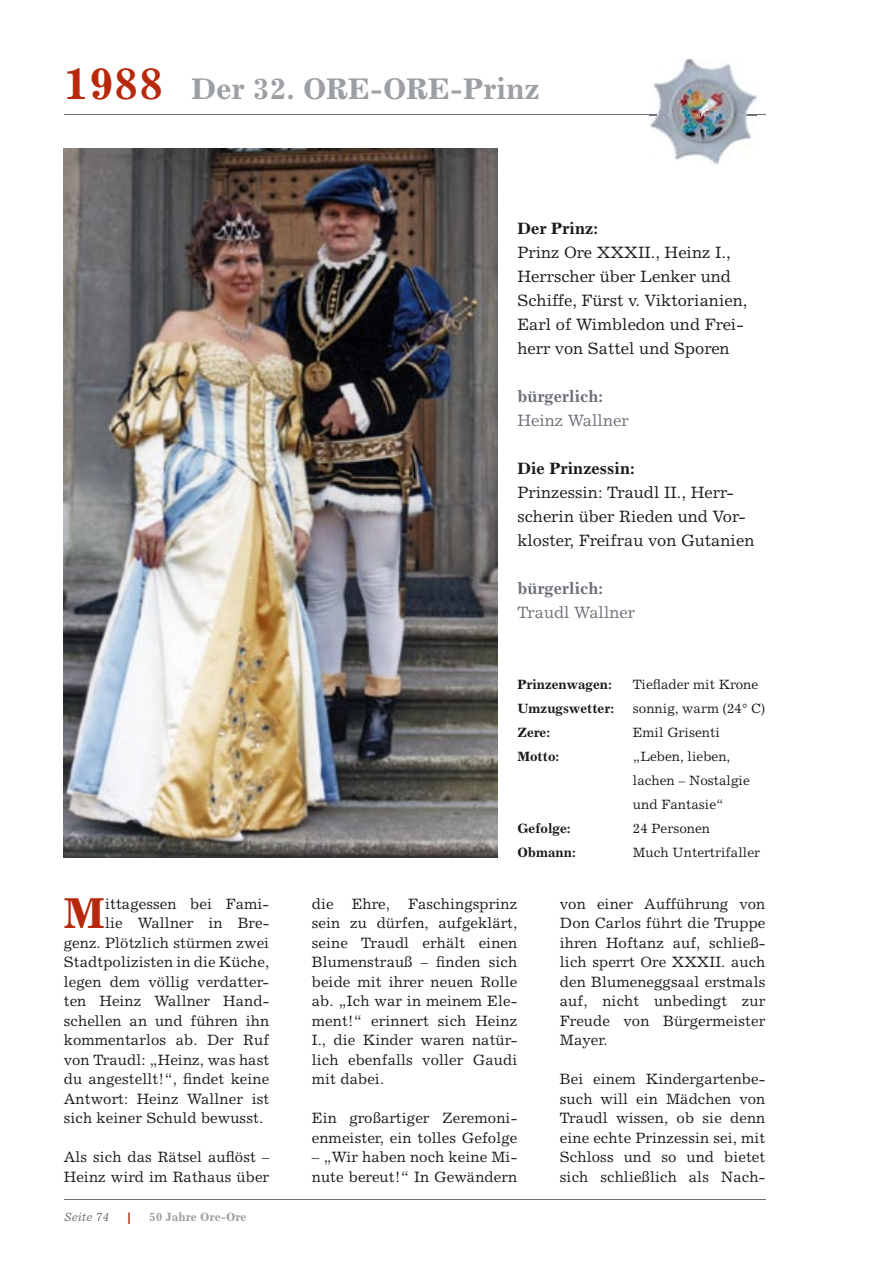
<style>
.page{position:relative;width:893px;height:1263px;background:#fff}
.page>*{position:absolute;margin:0;border:0;box-sizing:border-box;transform-origin:0 0}
.t1{font:700 43.5px "Excelsior";color:#b7290c}
.t2{font:700 30px "Excelsior";color:#9ca0a5}
.t3{font:16.5px/24px "Excelsior";color:#191a1e}
.t4{font:16.5px "Excelsior";color:#6c7078}
.t5{font:700 16.5px "Excelsior";color:#191a1e}
.t6{font:700 16.5px "Excelsior";color:#6c7078}
.t7{font:15px/19.5px "Excelsior";letter-spacing:.005em;color:#191a1e}
.t8{font:13.5px/24px "Excelsior";color:#191a1e}
.t9{font:700 13.5px "Excelsior";color:#191a1e}
.t10{font:700 12px "Excelsior";color:#9ca0a5}
.t11{font:italic 12px "Excelsior";color:#6c7078}
.s1{font-size:45px;color:#b7290c}
.s2{font-weight:700;font-style:normal;font-size:16.8px;color:#b7290c}
</style>
<div class="page">
<hr style="left:64px;top:1199px;width:701px;height:1px;background:#6c7078">
<hr style="left:64px;top:115px;width:701px;height:1px;background:#6c7078">
<img style="left:650px;top:58px;width:106px;height:107px">
<img style="left:650px;top:115px;width:106px;height:1px">
<img style="left:64px;top:149px;width:433px;height:708px">
<h2 class="t2" style="left:64px;top:70px;width:477px"><span class="s1">1988</span> Der 32. ORE-ORE-Prinz</h2>
<p class="t5" style="left:517px;top:218px;width:82px">Der Prinz:</p>
<p class="t3" style="left:517px;top:240px;width:232px">Prinz Ore XXXII., Heinz I.,<br>Herrscher über Lenker und<br>Schiffe, Fürst v. Viktorianien,<br>Earl of Wimbledon und Frei&shy;herr von Sattel und Sporen</p>
<p class="t6" style="left:517px;top:386px;width:87px">bürgerlich:</p>
<p class="t4" style="left:517px;top:410px;width:113px">Heinz Wallner</p>
<p class="t5" style="left:517px;top:458px;width:119px">Die Prinzessin:</p>
<p class="t3" style="left:517px;top:480px;width:239px">Prinzessin: Traudl II., Herr&shy;scherin über Rieden und Vor&shy;kloster, Freifrau von Gutanien</p>
<p class="t6" style="left:517px;top:578px;width:87px">bürgerlich:</p>
<p class="t4" style="left:517px;top:602px;width:119px">Traudl Wallner</p>
<h1 class="t1" style="left:64px;top:886px;width:43px">M</h1>
<p class="t7" style="left:105px;top:893px;width:166px">ittagessen bei Fami-</p>
<p class="t7" style="left:105px;top:913px;width:166px">lie Wallner in Bre-</p>
<p class="t7" style="left:64px;top:932px;width:207px">genz. Plötzlich stürmen zwei</p>
<p class="t7" style="left:64px;top:952px;width:207px">Stadtpolizisten in die Küche,</p>
<p class="t7" style="left:64px;top:971px;width:207px">legen dem völlig verdatter-</p>
<p class="t7" style="left:64px;top:991px;width:207px">ten Heinz Wallner Hand-</p>
<p class="t7" style="left:64px;top:1010px;width:207px">schellen an und führen ihn</p>
<p class="t7" style="left:64px;top:1030px;width:207px">kommentarlos ab. Der Ruf</p>
<p class="t7" style="left:64px;top:1049px;width:207px">von Traudl: „Heinz, was hast</p>
<p class="t7" style="left:64px;top:1069px;width:207px">du angestellt!“, findet keine</p>
<p class="t7" style="left:64px;top:1088px;width:207px">Antwort: Heinz Wallner ist</p>
<p class="t7" style="left:64px;top:1108px;width:201px">sich keiner Schuld bewusst.</p>
<p class="t7" style="left:64px;top:1147px;width:207px">Als sich das Rätsel auflöst –<br>Heinz wird im Rathaus über</p>
<p class="t11" style="left:64px;top:1210px;width:70px">Seite 74 <span class="s2">|</span></p>
<p class="t10" style="left:149px;top:1210px;width:99px">50 Jahre Ore-Ore</p>
<p class="t9" style="left:517px;top:676px;width:96px">Prinzenwagen:</p>
<p class="t8" style="left:633px;top:672px;width:127px">Tieflader mit Krone</p>
<p class="t9" style="left:517px;top:700px;width:98px">Umzugswetter:</p>
<p class="t8" style="left:633px;top:696px;width:134px">sonnig, warm (24° C)</p>
<p class="t9" style="left:517px;top:724px;width:34px">Zere:</p>
<p class="t8" style="left:633px;top:720px;width:88px">Emil Grisenti</p>
<p class="t9" style="left:517px;top:748px;width:44px">Motto:</p>
<p class="t8" style="left:633px;top:744px;width:119px">„Leben, lieben, lachen – Nostalgie und Fantasie“</p>
<p class="t9" style="left:517px;top:820px;width:55px">Gefolge:</p>
<p class="t8" style="left:633px;top:816px;width:79px">24 Personen</p>
<p class="t9" style="left:517px;top:844px;width:60px">Obmann:</p>
<p class="t8" style="left:633px;top:840px;width:129px">Much Untertrifaller</p>
<p class="t7" style="left:312px;top:893px;width:207px;text-align:justify">die Ehre, Faschingsprinz sein zu dürfen, aufgeklärt, seine Traudl erhält einen Blumenstrauß – finden sich beide mit ihrer neuen Rolle ab. „Ich war in meinem Ele&shy;ment!“ erinnert sich Heinz I., die Kinder waren natür&shy;lich ebenfalls voller Gaudi mit dabei.</p>
<p class="t7" style="left:312px;top:1108px;width:207px">Ein großartiger Zeremoni&shy;enmeister, ein tolles Gefolge</p>
<p class="t7" style="left:312px;top:1147px;width:207px">– „Wir haben noch keine Mi&shy;nute bereut!“ In Gewändern</p>
<p class="t7" style="left:560px;top:893px;width:207px;text-align:justify">von einer Aufführung von Don Carlos führt die Truppe ihren Hoftanz auf, schließ&shy;lich sperrt Ore XXXII. auch den Blumeneggsaal erstmals auf, nicht unbedingt zur Freude von Bürgermeister Mayer.</p>
<p class="t7" style="left:560px;top:1069px;width:207px;text-align:justify">Bei einem Kindergartenbe&shy;such will ein Mädchen von Traudl wissen, ob sie denn eine echte Prinzessin sei, mit Schloss und so und bietet sich schließlich als Nach-</p>
</div>
